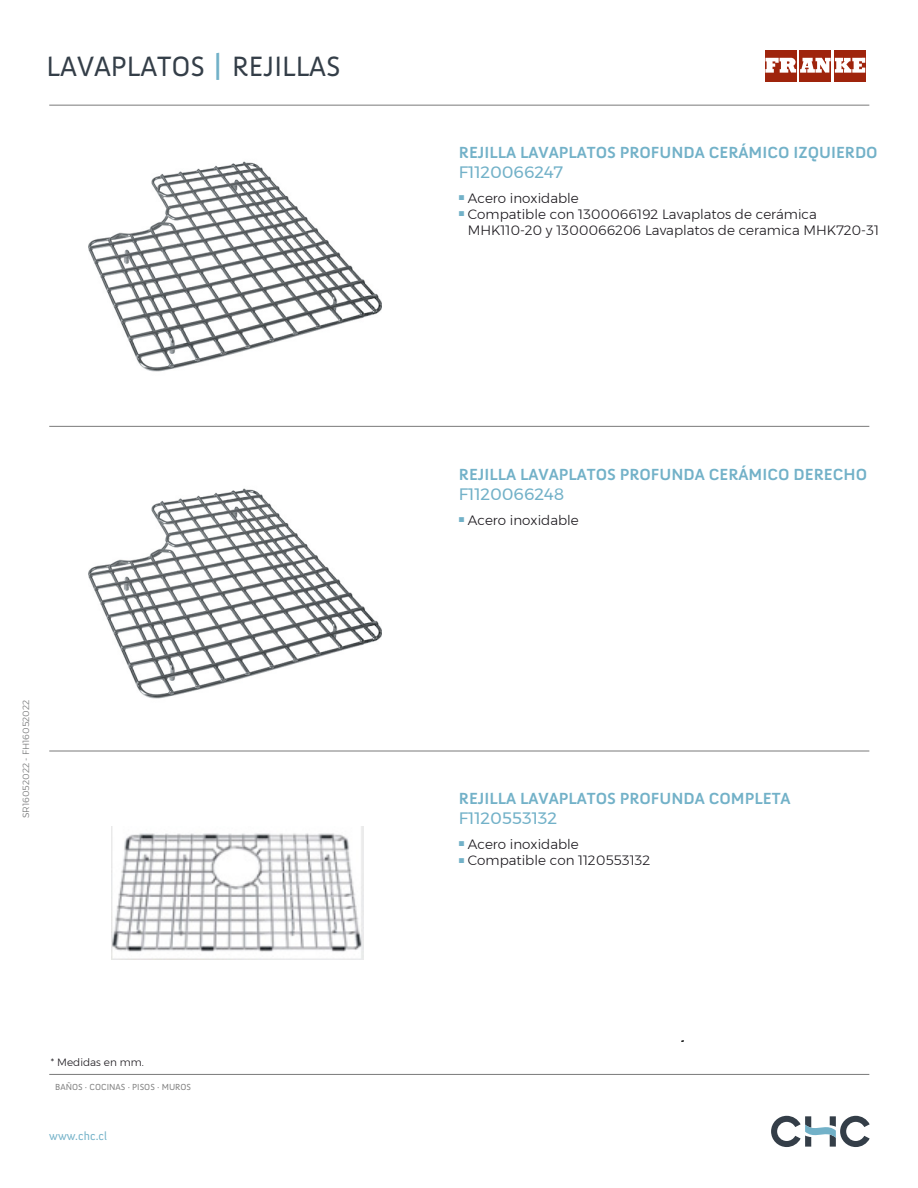
<style>
.page{position:relative;width:918px;height:1188px;background:#fff}
.page>*{position:absolute;margin:0;border:0;box-sizing:border-box;transform-origin:0 0}
.t1{font:28.65px "Anivers SC";color:#343e48}
.t2{font:700 16.5px "Anivers";color:#72b1c8}
.t3{font:16.5px "Montserrat";color:#72b1c8}
.t4{font:300 13.5px/16.2px "Montserrat";color:#1a171c}
.t5{font:12px "Anivers";color:#72b1c8}
.t6{font:300 10.5px "Montserrat";color:#1a171c}
.t7{font:10.5px/16.4px "Arial";color:#72b1c8}
.t8{font:9px "Anivers";color:#808080}
.t9{font:300 9px "Montserrat";color:#707172}
.s1{font-size:34.2px;color:#72b1c8}
</style>
<div class="page">
<hr style="left:49px;top:105px;width:820px;height:1px;background:#808080">
<hr style="left:49px;top:426px;width:820px;height:1px;background:#808080">
<hr style="left:49px;top:750px;width:820px;height:2px;background:#808080">
<hr style="left:49px;top:1074px;width:820px;height:1px;background:#808080">
<svg style="left:771px;top:1116px;width:99px;height:31px"></svg>
<div style="left:765px;top:50px;width:31px;height:31px;background:#9f240c"></div>
<div style="left:800px;top:50px;width:31px;height:31px;background:#9f240c"></div>
<div style="left:834px;top:50px;width:32px;height:31px;background:#9f240c"></div>
<svg style="left:765px;top:58px;width:100px;height:15px"></svg>
<img style="left:88px;top:161px;width:293px;height:211px">
<img style="left:88px;top:488px;width:293px;height:211px">
<img style="left:112px;top:826px;width:252px;height:134px">
<h1 class="t1" style="left:47px;top:51px;width:296px">LAVAPLATOS <span class="s1">|</span> REJILLAS</h1>
<p class="t9" style="left:19px;top:818px;width:119px;rotate:-90deg">SR16052022 - FH16052022</p>
<p class="t6" style="left:51px;top:1054px;width:94px">* Medidas en mm.</p>
<p class="t8" style="left:55px;top:1082px;width:137px">BAÑOS · COCINAS · PISOS · MUROS</p>
<p class="t5" style="left:49px;top:1129px;width:59px">www.chc.cl</p>
<p class="t2" style="left:459px;top:143px;width:420px">REJILLA LAVAPLATOS PROFUNDA CERÁMICO IZQUIERDO</p>
<p class="t3" style="left:459px;top:159px;width:106px">F1120066247</p>
<p class="t4" style="left:468px;top:190px;width:413px">Acero inoxidable<br>Compatible con 1300066192 Lavaplatos de cerámica<br>MHK110-20 y 1300066206 Lavaplatos de ceramica MHK720-31</p>
<p class="t7" style="left:459px;top:188px;width:8px">■ ■</p>
<p class="t2" style="left:459px;top:465px;width:410px">REJILLA LAVAPLATOS PROFUNDA CERÁMICO DERECHO</p>
<p class="t3" style="left:459px;top:482px;width:107px">F1120066248</p>
<p class="t4" style="left:459px;top:512px;width:122px"><sup>■</sup> Acero inoxidable</p>
<p class="t2" style="left:459px;top:789px;width:333px">REJILLA LAVAPLATOS PROFUNDA COMPLETA</p>
<p class="t3" style="left:459px;top:806px;width:100px">F1120553132</p>
<p class="t4" style="left:468px;top:836px;width:184px">Acero inoxidable<br>Compatible con 1120553132</p>
<p class="t7" style="left:459px;top:834px;width:8px">■ ■</p>
</div>
